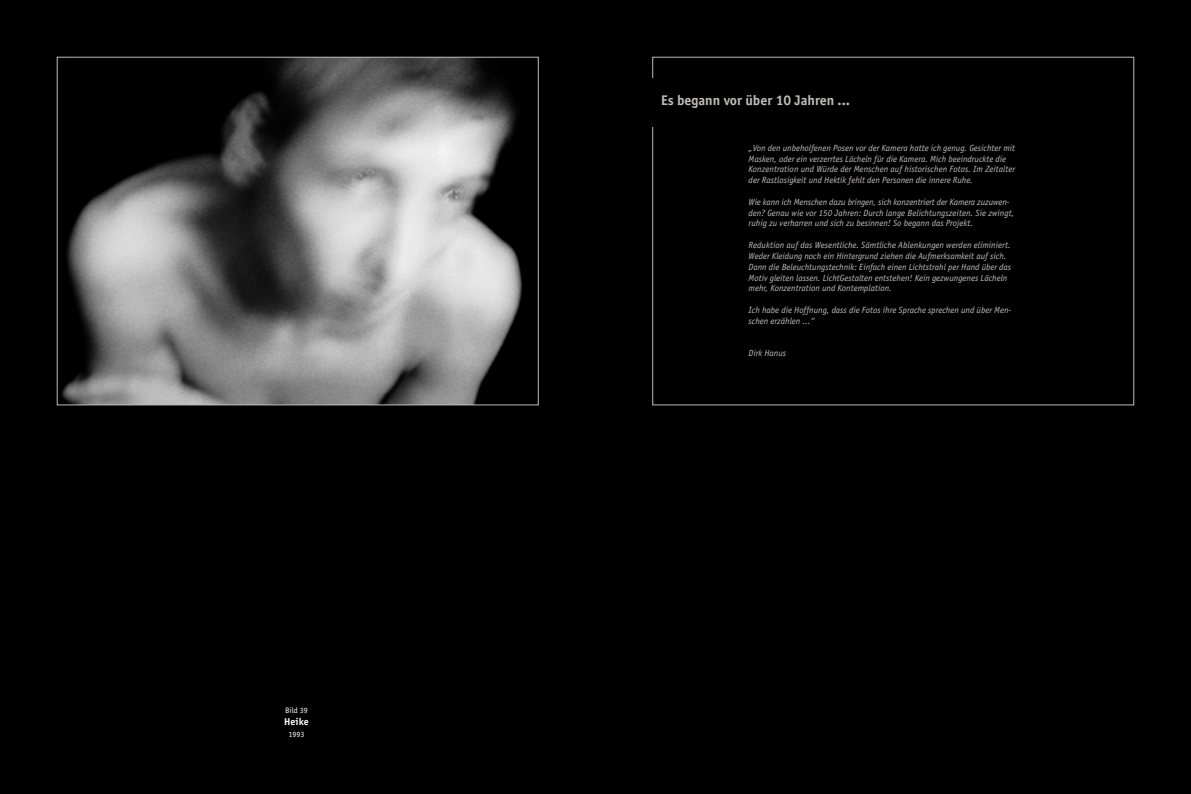
<style>
.page{position:relative;width:1191px;height:794px;background:#fff}
.page>*{position:absolute;margin:0;border:0;box-sizing:border-box;transform-origin:0 0}
.t1{font:700 14px "Officina Sans";color:#c1bdb9}
.t2{font:700 10px "Officina Sans";color:#fff}
.t3{font:italic 9px/10.8px "Officina Sans";color:#c1bdb9}
.t4{font:8px "Officina Sans";color:#fff}
</style>
<div class="page">
<div style="left:595px;top:0;width:596px;height:794px;background:#000"></div>
<div style="left:0;top:0;width:595px;height:794px;background:#000"></div>
<img style="left:62px;top:59px;width:460px;height:344px">
<p class="t4" style="left:285px;top:706px;width:24px">Bild 39</p>
<p class="t2" style="left:284px;top:715px;width:26px">Heike</p>
<p class="t4" style="left:288px;top:730px;width:17px">1993</p>
<h1 class="t1" style="left:661px;top:92px;width:190px">Es begann vor über 10 Jahren ...</h1>
<p class="t3" style="left:748px;top:142px;width:268px">„Von den unbeholfenen Posen vor der Kamera hatte ich genug. Gesichter mit Masken, oder ein verzerrtes Lächeln für die Kamera. Mich beeindruckte die Konzentration und Würde der Menschen auf historischen Fotos. Im Zeitalter der Rastlosigkeit und Hektik fehlt den Personen die innere Ruhe.</p>
<p class="t3" style="left:748px;top:196px;width:267px">Wie kann ich Menschen dazu bringen, sich konzentriert der Kamera zuzuwen&shy;den? Genau wie vor 150 Jahren: Durch lange Belichtungszeiten. Sie zwingt, ruhig zu verharren und sich zu besinnen! So begann das Projekt.</p>
<p class="t3" style="left:748px;top:240px;width:264px">Reduktion auf das Wesentliche. Sämtliche Ablenkungen werden eliminiert.<br>Weder Kleidung noch ein Hintergrund ziehen die Aufmerksamkeit auf sich.<br>Dann die Beleuchtungstechnik: Einfach einen Lichtstrahl per Hand über das Motiv gleiten lassen. LichtGestalten entstehen! Kein gezwungenes Lächeln mehr, Konzentration und Kontemplation.</p>
<p class="t3" style="left:748px;top:304px;width:264px">Ich habe die Hoffnung, dass die Fotos ihre Sprache sprechen und über Men&shy;schen erzählen ...“</p>
<p class="t3" style="left:748px;top:348px;width:39px">Dirk Hanus</p>
</div>
